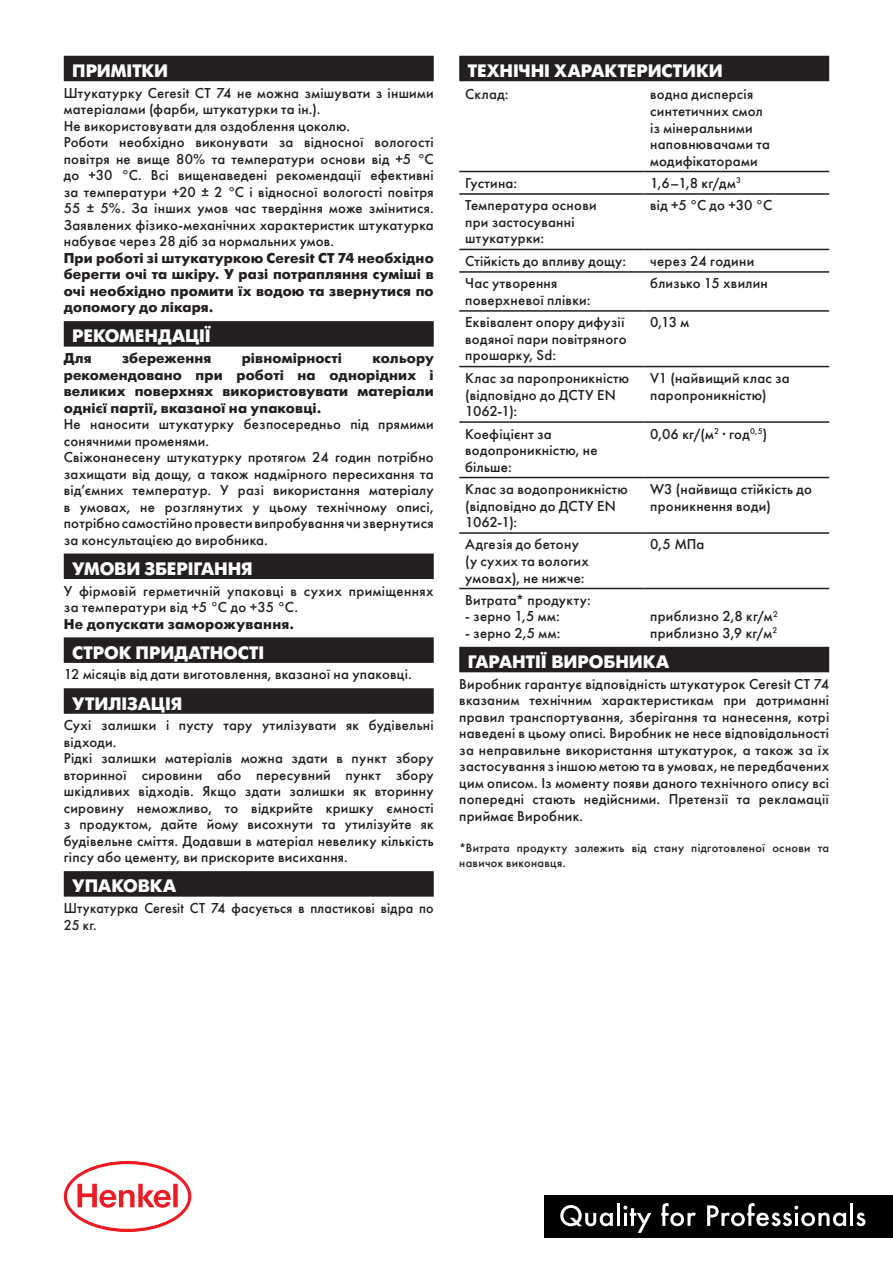
<style>
.page{position:relative;width:893px;height:1263px;background:#fff}
.page>*{position:absolute;margin:0;border:0;box-sizing:border-box;transform-origin:0 0}
.StripTXT{font:700 18px "Futura Futuris";letter-spacing:-.005em;color:#fff}
.MainTXT{font:14.25px/16.5px "Futura Futuris";letter-spacing:.02em;color:#231f20}
.MainTXT-2{font:700 14.25px/16.5px "Futura Futuris";letter-spacing:.01em;color:#231f20;text-align:justify}
.MainTXT-3{font:14.25px/16.5px "Futura Futuris";letter-spacing:.02em;color:#231f20;scale:.95 1}
.Snoska{font:12px/15px "Futura Futuris";letter-spacing:.025em;color:#231f20}
</style>
<div class="page">
<div style="left:544px;top:1195px;width:349px;height:42px;background:#000"></div>
<svg style="left:856px;top:1212px;width:9px;height:14px"></svg>
<hr style="left:850px;top:1203px;width:3px;height:23px;background:#fff">
<svg style="left:707px;top:1203px;width:139px;height:23px"></svg>
<hr style="left:617px;top:1203px;width:3px;height:23px;background:#fff">
<svg style="left:560px;top:1205px;width:53px;height:21px"></svg>
<svg style="left:623px;top:1206px;width:28px;height:27px"></svg>
<svg style="left:661px;top:1203px;width:35px;height:23px"></svg>
<svg style="left:64px;top:1161px;width:127px;height:71px"></svg>
<div style="left:64px;top:56px;width:370px;height:25px;background:#231f20"></div>
<div style="left:64px;top:321px;width:370px;height:26px;background:#231f20"></div>
<div style="left:64px;top:553px;width:370px;height:26px;background:#231f20"></div>
<div style="left:64px;top:637px;width:370px;height:26px;background:#231f20"></div>
<div style="left:64px;top:688px;width:370px;height:26px;background:#231f20"></div>
<div style="left:64px;top:871px;width:370px;height:26px;background:#231f20"></div>
<div style="left:459px;top:56px;width:370px;height:25px;background:#231f20"></div>
<div style="left:459px;top:647px;width:370px;height:25px;background:#231f20"></div>
<hr style="left:459px;top:171px;width:185px;height:1px;background:#231f20">
<hr style="left:644px;top:171px;width:185px;height:1px;background:#231f20">
<hr style="left:459px;top:193px;width:185px;height:2px;background:#231f20">
<hr style="left:644px;top:193px;width:185px;height:2px;background:#231f20">
<hr style="left:459px;top:249px;width:185px;height:1px;background:#231f20">
<hr style="left:644px;top:249px;width:185px;height:1px;background:#231f20">
<hr style="left:459px;top:271px;width:185px;height:2px;background:#231f20">
<hr style="left:644px;top:271px;width:185px;height:2px;background:#231f20">
<hr style="left:459px;top:310px;width:185px;height:2px;background:#231f20">
<hr style="left:644px;top:310px;width:185px;height:2px;background:#231f20">
<hr style="left:459px;top:366px;width:185px;height:1px;background:#231f20">
<hr style="left:644px;top:366px;width:185px;height:1px;background:#231f20">
<hr style="left:459px;top:421px;width:185px;height:2px;background:#231f20">
<hr style="left:644px;top:421px;width:185px;height:2px;background:#231f20">
<hr style="left:459px;top:477px;width:185px;height:1px;background:#231f20">
<hr style="left:644px;top:477px;width:185px;height:1px;background:#231f20">
<hr style="left:459px;top:532px;width:185px;height:2px;background:#231f20">
<hr style="left:644px;top:532px;width:185px;height:2px;background:#231f20">
<hr style="left:459px;top:588px;width:185px;height:1px;background:#231f20">
<hr style="left:644px;top:588px;width:185px;height:1px;background:#231f20">
<p class="StripTXT" style="left:72px;top:60px;width:97px">ПРИМІТКИ</p>
<p class="MainTXT" style="left:64px;top:85px;width:371px">Штукатурку Ceresit СТ 74 не можна змішувати з іншими матеріалами (фарби, штукатурки та ін.).</p>
<p class="MainTXT" style="left:64px;top:118px;width:288px">Не використовувати для оздоблення цоколю.</p>
<p class="MainTXT" style="left:64px;top:134px;width:371px;text-align:justify">Роботи необхідно виконувати за відносної вологості повітря не вище 80% та температури основи від +5 °С до +30 °С. Всі вищенаведені рекомендації ефективні за температури +20 ± 2 °С і відносної вологості повітря 55 ± 5%. За інших умов час твердіння може змінитися.<br>Заявлених фізико-механічних характеристик штукатурка набуває через 28 діб за нормальних умов.</p>
<p class="MainTXT-2" style="left:64px;top:250px;width:371px">При роботі зі штукатуркою Ceresit СТ 74 необхідно берегти очі та шкіру. У разі потрапляння суміші в очі необхідно промити їх водою та звернутися по допомогу до лікаря.</p>
<p class="StripTXT" style="left:72px;top:325px;width:141px">РЕКОМЕНДАЦІЇ</p>
<p class="MainTXT-2" style="left:64px;top:350px;width:29px">Для</p>
<p class="MainTXT-2" style="left:122px;top:350px;width:91px">збереження</p>
<p class="MainTXT-2" style="left:242px;top:350px;width:102px">рівномірності</p>
<p class="MainTXT-2" style="left:64px;top:350px;width:371px;text-indent:309px">кольору рекомендовано при роботі на однорідних і великих поверхнях використовувати матеріали однієї партії, вказаної на упаковці.</p>
<p class="MainTXT" style="left:64px;top:416px;width:371px">Не наносити штукатурку безпосередньо під прямими сонячними променями.</p>
<p class="MainTXT" style="left:64px;top:449px;width:371px;text-align:justify">Свіжонанесену штукатурку протягом 24 годин потрібно захищати від дощу, а також надмірного пересихання та від’ємних температур. У разі використання матеріалу в умовах, не розглянутих у цьому технічному описі, потрібно самостійно провести випробування чи звернутися за консультацією до виробника.</p>
<p class="StripTXT" style="left:72px;top:558px;width:182px">УМОВИ ЗБЕРІГАННЯ</p>
<p class="MainTXT" style="left:64px;top:582px;width:371px">У фірмовій герметичній упаковці в сухих приміщеннях за температури від +5 °С до +35 °С.</p>
<p class="MainTXT-2" style="left:64px;top:616px;width:232px">Не допускати заморожування.</p>
<p class="StripTXT" style="left:72px;top:642px;width:193px">СТРОК ПРИДАТНОСТІ</p>
<p class="MainTXT" style="left:64px;top:666px;width:349px">12 місяців від дати виготовлення, вказаної на упаковці.</p>
<p class="StripTXT" style="left:72px;top:693px;width:111px">УТИЛІЗАЦІЯ</p>
<p class="MainTXT" style="left:64px;top:717px;width:371px">Сухі залишки і пусту тару утилізувати як будівельні відходи.</p>
<p class="MainTXT" style="left:64px;top:750px;width:371px;text-align:justify">Рідкі залишки матеріалів можна здати в пункт збору вторинної сировини або пересувний пункт збору шкідливих відходів. Якщо здати залишки як вторинну сировину неможливо, то відкрийте кришку ємності з продуктом, дайте йому висохнути та утилізуйте як будівельне сміття. Додавши в матеріал невелику кількість гіпсу або цементу, ви прискорите висихання.</p>
<p class="StripTXT" style="left:72px;top:875px;width:105px">УПАКОВКА</p>
<p class="MainTXT-3" style="left:64px;top:900px;width:391px">Штукатурка Ceresit СТ 74 фасується в пластикові відра по<br>25 кг.</p>
<p class="StripTXT" style="left:468px;top:60px;width:256px">ТЕХНІЧНІ ХАРАКТЕРИСТИКИ</p>
<p class="MainTXT" style="left:465px;top:87px;width:45px">Склад:</p>
<p class="MainTXT" style="left:650px;top:87px;width:121px">водна дисперсія синтетичних смол із мінеральними наповнювачами та модифікаторами</p>
<p class="MainTXT" style="left:465px;top:175px;width:54px">Густина:</p>
<p class="MainTXT" style="left:650px;top:175px;width:92px">1,6–1,8 кг/дм<sup>3</sup></p>
<p class="MainTXT" style="left:465px;top:197px;width:133px">Температура основи при застосуванні штукатурки:</p>
<p class="MainTXT" style="left:650px;top:197px;width:123px">від +5 °С до +30 °C</p>
<p class="MainTXT" style="left:465px;top:253px;width:162px">Стійкість до впливу дощу:</p>
<p class="MainTXT" style="left:650px;top:253px;width:105px">через 24 години</p>
<p class="MainTXT" style="left:465px;top:275px;width:127px">Час утворення поверхневої плівки:</p>
<p class="MainTXT" style="left:650px;top:275px;width:119px">близько 15 хвилин</p>
<p class="MainTXT" style="left:465px;top:314px;width:163px">Еквівалент опору дифузії водяної пари повітряного прошарку, Sd:</p>
<p class="MainTXT" style="left:650px;top:314px;width:40px">0,13 м</p>
<p class="MainTXT" style="left:465px;top:370px;width:166px">Клас за паропроникністю (відповідно до ДСТУ EN<br>1062-1):</p>
<p class="MainTXT" style="left:650px;top:370px;width:141px">V1 (найвищий клас за паропроникністю)</p>
<p class="MainTXT" style="left:465px;top:425px;width:134px">Коефіцієнт за водопроникністю, не більше:</p>
<p class="MainTXT" style="left:650px;top:425px;width:119px">0,06 кг/(м<sup>2</sup> · год<sup>0,5</sup>)</p>
<p class="MainTXT" style="left:465px;top:481px;width:164px">Клас за водопроникністю (відповідно до ДСТУ EN<br>1062-1):</p>
<p class="MainTXT" style="left:650px;top:481px;width:163px">W3 (найвища стійкість до проникнення води)</p>
<p class="MainTXT" style="left:465px;top:536px;width:125px">Адгезія до бетону (у сухих та вологих умовах), не нижче:</p>
<p class="MainTXT" style="left:650px;top:536px;width:56px">0,5 МПа</p>
<p class="MainTXT" style="left:465px;top:592px;width:127px">Витрата* продукту:</p>
<p class="MainTXT" style="left:465px;top:608px;width:96px">- зерно 1,5 мм:</p>
<p class="MainTXT" style="left:465px;top:625px;width:97px">- зерно 2,5 мм:</p>
<p class="MainTXT" style="left:650px;top:608px;width:129px">приблизно 2,8 кг/м<sup>2</sup></p>
<p class="MainTXT" style="left:650px;top:625px;width:129px">приблизно 3,9 кг/м<sup>2</sup></p>
<p class="StripTXT" style="left:468px;top:651px;width:203px">ГАРАНТІЇ ВИРОБНИКА</p>
<p class="MainTXT" style="left:459px;top:676px;width:371px;text-align:justify">Виробник гарантує відповідність штукатурок Ceresit СТ 74 вказаним технічним характеристикам при дотриманні правил транспортування, зберігання та нанесення, котрі наведені в цьому описі. Виробник не несе відповідальності за неправильне використання штукатурок, а також за їх застосування з іншою метою та в умовах, не передбачених цим описом. Із моменту появи даного технічного опису всі попередні стають недійсними. Претензії та рекламації приймає Виробник.</p>
<p class="Snoska" style="left:459px;top:841px;width:371px">*Витрата продукту залежить від стану підготовленої основи та навичок виконавця.</p>
</div>
